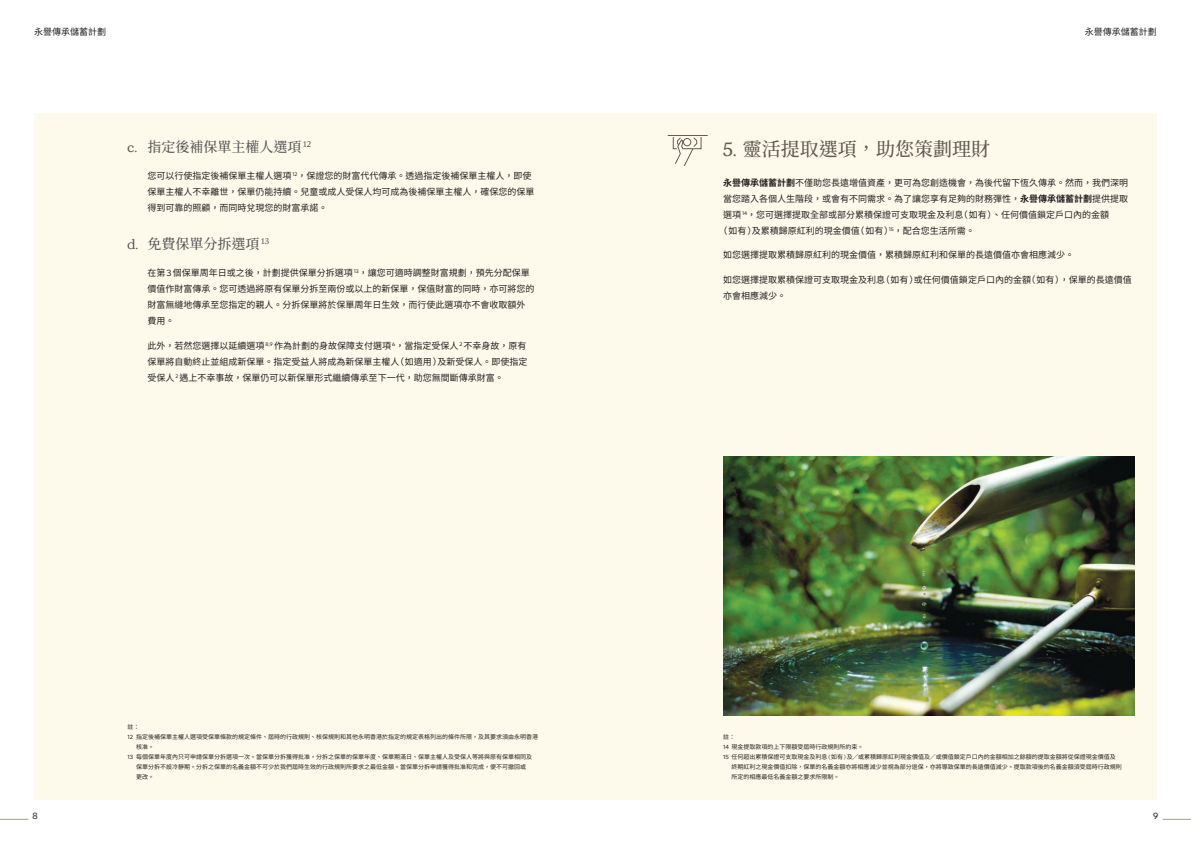
<style>
.page{position:relative;width:1191px;height:842px;background:#fff}
.page>*{position:absolute;margin:0;border:0;box-sizing:border-box;transform-origin:0 0}
.Key_Features_Head{font:500 19px "Noto Serif HK";color:#635b54}
.Key_Features_2nd_Head{font:500 14px "Noto Serif HK";color:#57585a}
.Body{font:9px/16px "Noto Sans HK";color:#231f20}
.t1{font:9px "Sun Life New Text";color:#231f20}
.Foot_note{font:6px/10px "Noto Sans HK";color:#231f20}
.s1{font-family:"Sun Life New Display";font-weight:700}
.s2{font-family:"Sun Life New Text"}
.s3{font-weight:700}
</style>
<div class="page">
<div style="left:34px;top:113px;width:561px;height:686px;background:#fefaeb"></div>
<div style="left:595px;top:113px;width:562px;height:686px;background:#fefaeb"></div>
<svg style="left:672px;top:137px;width:30px;height:29px"></svg>
<hr style="left:667px;top:135px;width:40px;height:1px;background:#635b54">
<img style="left:723px;top:456px;width:411px;height:259px">
<svg style="left:0;top:819px;width:28px;height:1px"></svg>
<svg style="left:1162px;top:819px;width:29px;height:1px"></svg>
<p class="Body" style="left:34px;top:24px;width:73px">永譽傳承儲蓄計劃</p>
<p class="Body" style="left:1085px;top:24px;width:73px">永譽傳承儲蓄計劃</p>
<p class="Key_Features_2nd_Head" style="left:128px;top:139px;width:185px"><span class="s1">c.</span> 指定後補保單主權人選項 <sup>12</sup></p>
<p class="Body" style="left:147px;top:168px;width:389px">您可以行使指定後補保單主權人選項 <sup>12</sup>，保證您的財富代代傳承。透過指定後補保單主權人，即使保單主權人不幸離世，保單仍能持續。兒童或成人受保人均可成為後補保單主權人，確保您的保單得到可靠的照顧，而同時兌現您的財富承諾。</p>
<p class="Key_Features_2nd_Head" style="left:128px;top:236px;width:143px"><span class="s1">d.</span> 免費保單分拆選項 <sup>13</sup></p>
<p class="Body" style="left:147px;top:265px;width:388px">在第<span class="s2">3</span>個保單周年日或之後，計劃提供保單分拆選項 <sup>13</sup>，讓您可適時調整財富規劃，預先分配保單價值作財富傳承。您可透過將原有保單分拆至兩份或以上的新保單，保值財富的同時，亦可將您的財富無縫地傳承至您指定的親人。分拆保單將於保單周年日生效，而行使此選項亦不會收取額外費用。</p>
<p class="Body" style="left:147px;top:338px;width:381px;text-align:justify">此外，若然您選擇以延續選項 <sup>8,9</sup> 作為計劃的身故保障支付選項 <sup>6</sup>，當指定受保人 <sup>2</sup> 不幸身故，原有保單將自動終止並組成新保單。指定受益人將成為新保單主權人（如適用）及新受保人。即使指定受保人 <sup>2</sup> 遇上不幸事故，保單仍可以新保單形式繼續傳承至下一代，助您無間斷傳承財富。</p>
<p class="Foot_note" style="left:128px;top:722px;width:13px">註：</p>
<p class="Foot_note" style="left:136px;top:732px;width:403px;text-indent:-9px"><span class="s2">12</span> 指定後補保單主權人選項受保單條款的規定條件、屆時的行政規則、核保規則和其他永明香港於指定的規定表格列出的條件所限，及其要求須由永明香港核准。</p>
<p class="Foot_note" style="left:136px;top:752px;width:397px;text-indent:-9px"><span class="s2">13</span> 每個保單年度內只可申請保單分拆選項一次。當保單分拆獲得批准，分拆之保單的保單年度、保單期滿日、保單主權人及受保人等將與原有保單相同及保單分拆不設冷靜期。分拆之保單的名義金額不可少於我們屆時生效的行政規則所要求之最低金額。當保單分拆申請獲得批准和完成，便不可撤回或更改。</p>
<p class="Key_Features_Head" style="left:723px;top:138px;width:268px"><span class="s1">5.</span> 靈活提取選項，助您策劃理財</p>
<p class="Body" style="left:723px;top:175px;width:406px"><span class="s3">永譽傳承儲蓄計劃</span>不僅助您長遠增值資產，更可為您創造機會，為後代留下恆久傳承。然而，我們深明</p>
<p class="Body" style="left:723px;top:191px;width:406px">當您踏入各個人生階段，或會有不同需求。為了讓您享有足夠的財務彈性，<span class="s3">永譽傳承儲蓄計劃</span>提供提取</p>
<p class="Body" style="left:723px;top:207px;width:387px">選項 <sup>14</sup>，您可選擇提取全部或部分累積保證可支取現金及利息（如有）、任何價值鎖定戶口內的金額</p>
<p class="Body" style="left:718px;top:223px;width:258px">（如有）及累積歸原紅利的現金價值（如有）<sup>15</sup>，配合您生活所需。</p>
<p class="Body" style="left:723px;top:247px;width:352px">如您選擇提取累積歸原紅利的現金價值，累積歸原紅利和保單的長遠價值亦會相應減少。</p>
<p class="Body" style="left:723px;top:272px;width:410px">如您選擇提取累積保證可支取現金及利息（如有）或任何價值鎖定戶口內的金額（如有），保單的長遠價值亦會相應減少。</p>
<p class="Foot_note" style="left:723px;top:732px;width:13px">註：</p>
<p class="Foot_note" style="left:723px;top:742px;width:142px"><span class="s2">14</span> 現金提取款項的上下限額受屆時行政規則所約束。</p>
<p class="Foot_note" style="left:731px;top:752px;width:391px;text-indent:-9px"><span class="s2">15</span> 任何超出累積保證可支取現金及利息<span class="s2">(</span>如有<span class="s2">)</span>及／或累積歸原紅利現金價值及／或價值鎖定戶口內的金額相加之餘額的提取金額將從保證現金價值及終期紅利之現金價值扣除，保單的名義金額亦將相應減少並視為部分退保，亦將導致保單的長遠價值減少。提取款項後的名義金額須受屆時行政規則所定的相應最低名義金額之要求所限制。</p>
<p class="t1" style="left:33px;top:809px;width:7px">8</p>
<p class="t1" style="left:1153px;top:809px;width:7px">9</p>
</div>
